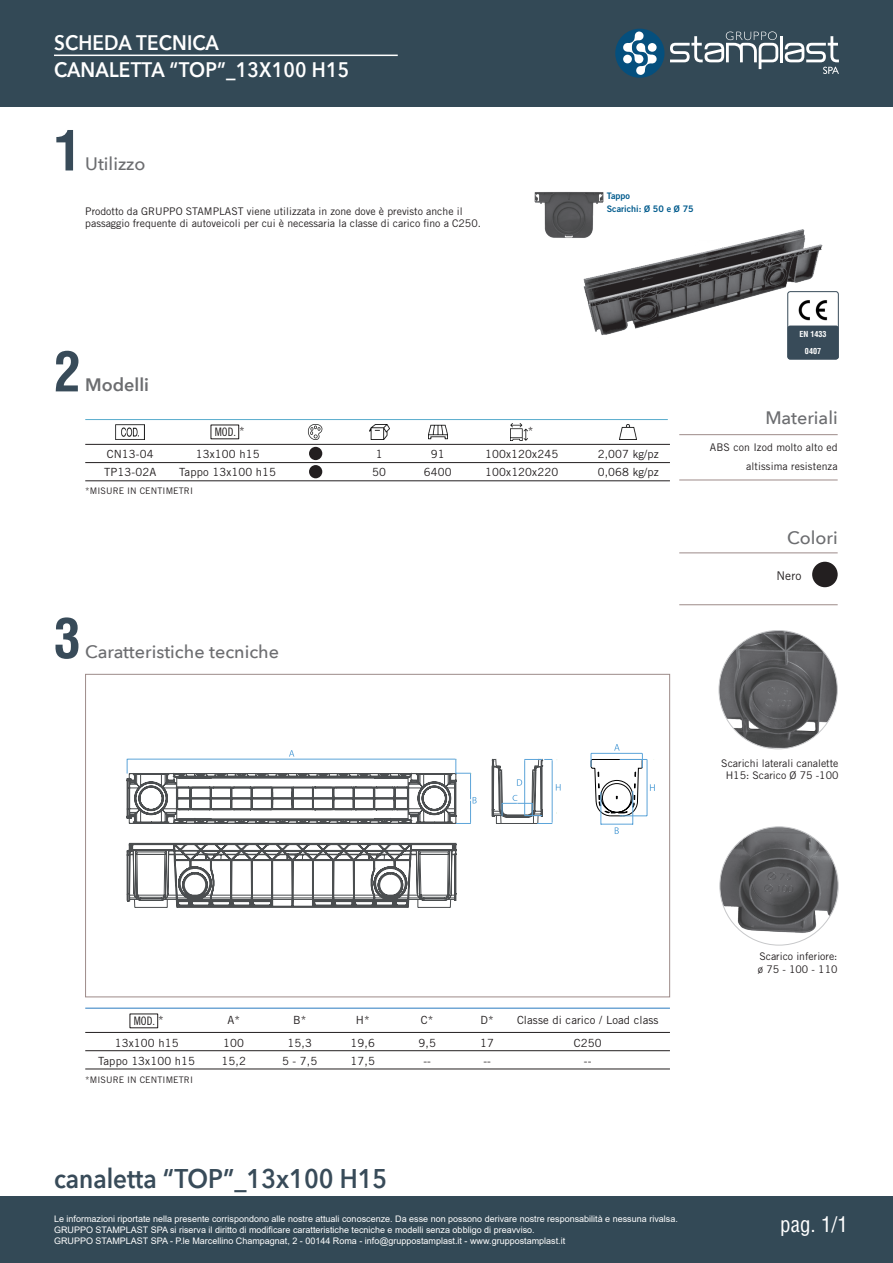
<style>
.page{position:relative;width:893px;height:1263px;background:#fff}
.page>*{position:absolute;margin:0;border:0;box-sizing:border-box;transform-origin:0 0}
.t1{font:700 condensed 54px "Helvetica CE";color:#384b59}
.t2{font:600 27px "Avenir Next";color:#384b59;scale:.9 1}
.t3{font:600 21px "Avenir Next";letter-spacing:.01em;color:#fff;scale:.9 1}
.t4{font:condensed 21px "Helvetica";color:#fff}
.t5{font:500 18px "Avenir Next";color:#6c6d70}
.t6{font:600 18px "Avenir Next";color:#6c6d70}
.Contenuto_Catalogo{font:12px "Trade Gothic LT Std";color:#231f20}
.t7{font:11.7px "Trade Gothic LT Std Cn 18";color:#231f20}
.Contenuto_Catalogo-2{font:11.25px "Trade Gothic LT Std";letter-spacing:.01em;color:#231f20}
.Contenuto_Catalogo-3{font:10.5px/12.6px "Trade Gothic LT Std";color:#231f20}
.t8{font:9px "Arial";color:#fff}
.Contenuto_Catalogo-4{font:9px "Trade Gothic LT Std";letter-spacing:.01em;color:#231f20}
.t9{font:9px "Trade Gothic LT Std Bd 2";color:#005b8d}
.t10{font:700 condensed 8.1px "Helvetica CE";color:#fff}
.s1{font-family:"Trade Gothic LT Std";font-size:11.25px}
</style>
<div class="page">
<div style="left:0;top:1197px;width:893px;height:66px;background:#334956"></div>
<div style="left:0;top:0;width:893px;height:106px;background:#334956"></div>
<div style="left:615px;top:29px;width:49px;height:49px;background:#054f7d;border-radius:50%"></div>
<hr style="left:780px;top:36px;width:3px;height:26px;background:#fff">
<svg style="left:670px;top:31px;width:108px;height:38px"></svg>
<svg style="left:623px;top:31px;width:34px;height:44px"></svg>
<div style="left:648px;top:43px;width:9px;height:9px;background:#fff;border-radius:50%"></div>
<div style="left:623px;top:55px;width:9px;height:8px;background:#fff;border-radius:50%"></div>
<svg style="left:785px;top:36px;width:54px;height:38px"></svg>
<hr style="left:54px;top:55px;width:344px;height:1px;background:#fff">
<div style="left:787px;top:326px;width:51px;height:33px;background:#384b59;border-radius:3px"></div>
<div style="left:787px;top:291px;width:51px;height:68px;border:1px solid #384b59;border-radius:3px"></div>
<img style="left:583px;top:229px;width:256px;height:109px">
<img style="left:534px;top:192px;width:73px;height:49px">
<img style="left:116px;top:424px;width:29px;height:15px">
<img style="left:308px;top:424px;width:14px;height:15px">
<img style="left:369px;top:424px;width:20px;height:15px">
<img style="left:428px;top:424px;width:19px;height:16px">
<img style="left:510px;top:423px;width:18px;height:17px">
<img style="left:620px;top:424px;width:17px;height:15px">
<div style="left:309px;top:447px;width:13px;height:13px;background:#231f20;border-radius:50%"></div>
<div style="left:309px;top:465px;width:13px;height:13px;background:#231f20;border-radius:50%"></div>
<hr style="left:85px;top:444px;width:585px;height:1px;background:#231f20">
<hr style="left:85px;top:462px;width:585px;height:1px;background:#231f20">
<hr style="left:85px;top:480px;width:585px;height:1px;background:#231f20">
<hr style="left:85px;top:419px;width:583px;height:1px;background:#5aadcd">
<svg style="left:128px;top:759px;width:415px;height:142px"></svg>
<svg style="left:127px;top:850px;width:329px;height:57px"></svg>
<svg style="left:127px;top:750px;width:350px;height:76px"></svg>
<hr style="left:524px;top:760px;width:1px;height:30px;background:#5ca4d9">
<hr style="left:552px;top:760px;width:1px;height:35px;background:#5ca4d9">
<svg style="left:524px;top:759px;width:28px;height:1px"></svg>
<svg style="left:502px;top:779px;width:59px;height:45px"></svg>
<hr style="left:632px;top:791px;width:1px;height:34px;background:#5ca4d9">
<hr style="left:601px;top:792px;width:1px;height:33px;background:#5ca4d9">
<svg style="left:601px;top:824px;width:31px;height:10px"></svg>
<svg style="left:590px;top:744px;width:65px;height:73px"></svg>
<div style="left:812px;top:562px;width:26px;height:25px;background:#231f20;border-radius:50%"></div>
<hr style="left:679px;top:553px;width:159px;height:1px;background:#9d8b89">
<hr style="left:679px;top:604px;width:159px;height:1px;background:#9d8b89">
<hr style="left:679px;top:434px;width:159px;height:1px;background:#9d8b89">
<hr style="left:679px;top:480px;width:159px;height:1px;background:#9d8b89">
<img style="left:719px;top:630px;width:118px;height:119px;border-radius:59px">
<img style="left:720px;top:827px;width:118px;height:118px;border-radius:59px">
<hr style="left:85px;top:1032px;width:585px;height:1px;background:#231f20">
<hr style="left:85px;top:1050px;width:585px;height:1px;background:#231f20">
<hr style="left:85px;top:1069px;width:585px;height:1px;background:#231f20">
<hr style="left:85px;top:1008px;width:585px;height:1px;background:#2b7bc0">
<p class="t3" style="left:54px;top:24px;width:185px">SCHEDA TECNICA</p>
<p class="t3" style="left:54px;top:51px;width:330px">CANALETTA “TOP”_13X100 H15</p>
<p class="t1" style="left:54px;top:117px;width:28px">1</p>
<p class="t5" style="left:85px;top:149px;width:62px">Utilizzo</p>
<p class="Contenuto_Catalogo-3" style="left:85px;top:204px;width:397px">Prodotto da GRUPPO STAMPLAST viene utilizzata in zone dove è previsto anche il passaggio frequente di autoveicoli per cui è necessaria la classe di carico fino a C250.</p>
<p class="t9" style="left:607px;top:190px;width:25px">Tappo</p>
<p class="t9" style="left:607px;top:203px;width:88px">Scarichi: Ø 50 e Ø 75</p>
<p class="t1" style="left:54px;top:338px;width:28px">2</p>
<p class="t6" style="left:85px;top:370px;width:65px">Modelli</p>
<p class="t7" style="left:215px;top:425px;width:32px">MOD. <span class="s1">*</span></p>
<p class="Contenuto_Catalogo-2" style="left:528px;top:424px;width:7px">*</p>
<p class="Contenuto_Catalogo-2" style="left:107px;top:447px;width:48px">CN13-04</p>
<p class="Contenuto_Catalogo-2" style="left:196px;top:447px;width:65px">13x100 h15</p>
<p class="Contenuto_Catalogo-2" style="left:376px;top:447px;width:8px">1</p>
<p class="Contenuto_Catalogo-2" style="left:431px;top:447px;width:15px">91</p>
<p class="Contenuto_Catalogo-2" style="left:485px;top:447px;width:74px">100x120x245</p>
<p class="Contenuto_Catalogo-2" style="left:598px;top:447px;width:63px">2,007 kg/pz</p>
<p class="Contenuto_Catalogo-2" style="left:104px;top:465px;width:54px">TP13-02A</p>
<p class="Contenuto_Catalogo-2" style="left:179px;top:465px;width:98px">Tappo 13x100 h15</p>
<p class="Contenuto_Catalogo-2" style="left:372px;top:465px;width:15px">50</p>
<p class="Contenuto_Catalogo-2" style="left:424px;top:465px;width:29px">6400</p>
<p class="Contenuto_Catalogo-2" style="left:485px;top:465px;width:74px">100x120x220</p>
<p class="Contenuto_Catalogo-2" style="left:598px;top:465px;width:63px">0,068 kg/pz</p>
<p class="Contenuto_Catalogo-4" style="left:85px;top:485px;width:109px">*MISURE IN CENTIMETRI</p>
<p class="t1" style="left:54px;top:605px;width:28px">3</p>
<p class="t5" style="left:85px;top:636px;width:195px">Caratteristiche tecniche</p>
<p class="t10" style="left:799px;top:329px;width:29px">EN 1433</p>
<p class="t10" style="left:805px;top:346px;width:18px">0407</p>
<p class="t5" style="left:765px;top:402px;width:74px">Materiali</p>
<p class="Contenuto_Catalogo-3" style="left:710px;top:437px;width:129px;line-height:19.5px;text-align:right">ABS con Izod molto alto ed altissima resistenza</p>
<p class="t5" style="left:787px;top:522px;width:52px">Colori</p>
<p class="Contenuto_Catalogo" style="left:776px;top:568px;width:27px">Nero</p>
<p class="Contenuto_Catalogo-3" style="left:721px;top:756px;width:119px">Scarichi laterali canalette</p>
<p class="Contenuto_Catalogo-3" style="left:726px;top:769px;width:114px">H15: Scarico Ø 75 -100</p>
<p class="t7" style="left:134px;top:1014px;width:32px">MOD. <span class="s1">*</span></p>
<p class="Contenuto_Catalogo-2" style="left:227px;top:1013px;width:14px">A*</p>
<p class="Contenuto_Catalogo-2" style="left:293px;top:1013px;width:15px">B*</p>
<p class="Contenuto_Catalogo-2" style="left:356px;top:1013px;width:15px">H*</p>
<p class="Contenuto_Catalogo-2" style="left:421px;top:1013px;width:14px">C*</p>
<p class="Contenuto_Catalogo-2" style="left:481px;top:1013px;width:15px">D*</p>
<p class="Contenuto_Catalogo-2" style="left:517px;top:1013px;width:143px">Classe di carico / Load class</p>
<p class="Contenuto_Catalogo-2" style="left:115px;top:1036px;width:65px">13x100 h15</p>
<p class="Contenuto_Catalogo-2" style="left:223px;top:1036px;width:22px">100</p>
<p class="Contenuto_Catalogo-2" style="left:288px;top:1036px;width:26px">15,3</p>
<p class="Contenuto_Catalogo-2" style="left:351px;top:1036px;width:26px">19,6</p>
<p class="Contenuto_Catalogo-2" style="left:418px;top:1036px;width:19px">9,5</p>
<p class="Contenuto_Catalogo-2" style="left:480px;top:1036px;width:15px">17</p>
<p class="Contenuto_Catalogo-2" style="left:574px;top:1036px;width:29px">C250</p>
<p class="Contenuto_Catalogo-2" style="left:98px;top:1054px;width:98px">Tappo 13x100 h15</p>
<p class="Contenuto_Catalogo-2" style="left:222px;top:1054px;width:26px">15,2</p>
<p class="Contenuto_Catalogo-2" style="left:282px;top:1054px;width:37px">5 - 7,5</p>
<p class="Contenuto_Catalogo-2" style="left:350px;top:1054px;width:26px">17,5</p>
<p class="Contenuto_Catalogo-2" style="left:423px;top:1054px;width:9px">--</p>
<p class="Contenuto_Catalogo-2" style="left:483px;top:1054px;width:9px">--</p>
<p class="Contenuto_Catalogo-2" style="left:584px;top:1054px;width:9px">--</p>
<p class="Contenuto_Catalogo-4" style="left:85px;top:1074px;width:109px">*MISURE IN CENTIMETRI</p>
<p class="t2" style="left:54px;top:1155px;width:372px">canaletta “TOP”_13x100 H15</p>
<p class="t8" style="left:54px;top:1213px;width:625px">Le informazioni riportate nella presente corrispondono alle nostre attuali conoscenze. Da esse non possono derivare nostre responsabilità e nessuna rivalsa.</p>
<p class="t8" style="left:54px;top:1224px;width:482px">GRUPPO STAMPLAST SPA si riserva il diritto di modificare caratteristiche tecniche e modelli senza obbligo di preavviso.</p>
<p class="t8" style="left:54px;top:1235px;width:513px">GRUPPO STAMPLAST SPA - P.le Marcellino Champagnat, 2 - 00144 Roma - info@gruppostamplast.it - www.gruppostamplast.it</p>
<p class="Contenuto_Catalogo-3" style="left:759px;top:950px;width:80px">Scarico inferiore:</p>
<p class="Contenuto_Catalogo-3" style="left:758px;top:963px;width:81px">ø 75 - 100 - 110</p>
<p class="t4" style="left:780px;top:1211px;width:69px">pag. 1/1</p>
</div>
